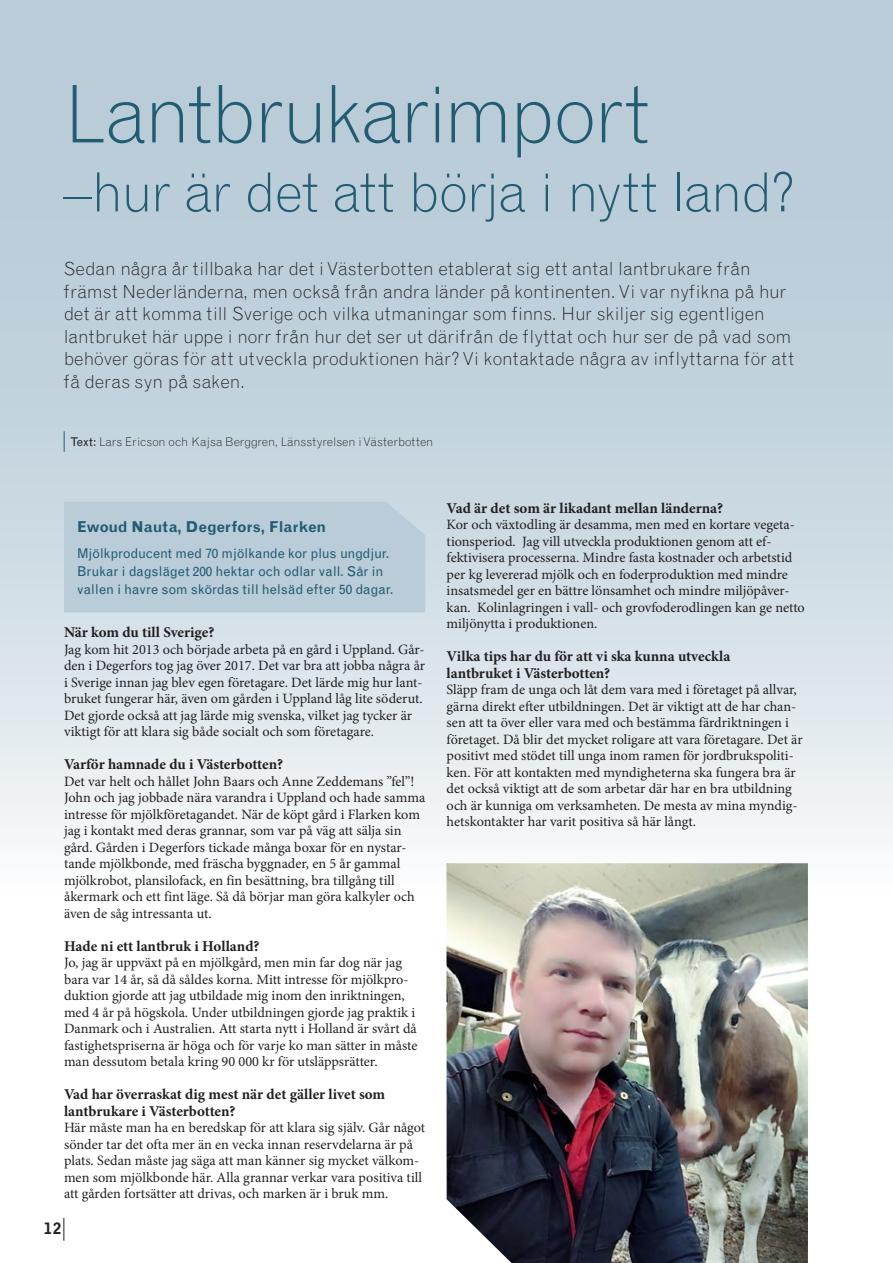
<style>
.page{position:relative;width:893px;height:1263px;background:#fff}
.page>*{position:absolute;margin:0;border:0;box-sizing:border-box;transform-origin:0 0}
.Tema_huvudrubrik{font:300 79.5px "Grotesque MT Std";letter-spacing:-.035em;color:#225c73}
.Tema_huvudrubrik-2{font:300 54px "Grotesque MT Std";letter-spacing:-.03em;color:#225c73}
.Ingress{font:300 18px/22.5px "Grotesque MT Std";color:#231f20}
.t1{font:900 15.3px "Grotesque MT Std";color:#231f20}
.Mellanrubrik{font:700 15px/16.5px "Minion Pro";letter-spacing:-.005em;color:#231f20}
.Text___bild_inlednin{font:700 15px "Grotesque MT Std";color:#225c73}
.Brödtext{font:14.25px/16.5px "Minion Pro";color:#231f20}
.Text___bild_inlednin-2{font:13.5px/18px "Grotesque MT Std";color:#225c73}
.Bildtext{font:300 12px "Grotesque MT Std";color:#231f20}
.s1{font-weight:400}
</style>
<div class="page">
<div style="left:0;top:0;width:893px;height:1263px;background:linear-gradient(to bottom,#acc3d1,#fff)"></div>
<div style="left:64px;top:502px;width:361px;height:110px;background:#b9ccd8"></div>
<svg style="left:64px;top:1218px;width:1px;height:23px"></svg>
<img style="left:446px;top:863px;width:362px;height:400px">
<svg style="left:64px;top:431px;width:1px;height:21px"></svg>
<p class="Tema_huvudrubrik" style="left:64px;top:66px;width:588px">Lantbrukarimport</p>
<p class="Tema_huvudrubrik-2" style="left:64px;top:160px;width:734px">–hur är det att börja i nytt land?</p>
<p class="Ingress" style="left:64px;top:258px;width:732px">Sedan några år tillbaka har det i Västerbotten etablerat sig ett antal lantbrukare från främst Nederländerna, men också från andra länder på kontinenten. Vi var nyfikna på hur det är att komma till Sverige och vilka utmaningar som finns. Hur skiljer sig egentligen lantbruket här uppe i norr från hur det ser ut därifrån de flyttat och hur ser de på vad som behöver göras för att utveckla produktionen här? Vi kontaktade några av inflyttarna för att få deras syn på saken.</p>
<p class="Bildtext" style="left:70px;top:434px;width:365px"><span class="s1">Text:</span> Lars Ericson och Kajsa Berggren, Länsstyrelsen i Västerbotten</p>
<p class="Text___bild_inlednin" style="left:77px;top:518px;width:251px">Ewoud Nauta, Degerfors, Flarken</p>
<p class="Text___bild_inlednin-2" style="left:77px;top:545px;width:318px">Mjölkproducent med 70 mjölkande kor plus ungdjur.<br>Brukar i dagsläget 200 hektar och odlar vall. Sår in vallen i havre som skördas till helsäd efter 50 dagar.</p>
<h1 class="Mellanrubrik" style="left:64px;top:624px;width:152px">När kom du till Sverige?</h1>
<p class="Brödtext" style="left:64px;top:641px;width:363px">Jag kom hit 2013 och började arbeta på en gård i Uppland. Går&shy;den i Degerfors tog jag över 2017. Det var bra att jobba några år i Sverige innan jag blev egen företagare. Det lärde mig hur lant&shy;bruket fungerar här, även om gården i Uppland låg lite söderut.<br>Det gjorde också att jag lärde mig svenska, vilket jag tycker är viktigt för att klara sig både socialt och som företagare.</p>
<h1 class="Mellanrubrik" style="left:64px;top:756px;width:221px">Varför hamnade du i Västerbotten?</h1>
<p class="Brödtext" style="left:64px;top:773px;width:363px">Det var helt och hållet John Baars och Anne Zeddemans ”fel”!<br>John och jag jobbade nära varandra i Uppland och hade samma intresse för mjölkföretagandet. När de köpt gård i Flarken kom jag i kontakt med deras grannar, som var på väg att sälja sin gård. Gården i Degerfors tickade många boxar för en nystar&shy;tande mjölkbonde, med fräscha byggnader, en 5 år gammal mjölkrobot, plansilofack, en fin besättning, bra tillgång till åkermark och ett fint läge. Så då börjar man göra kalkyler och även de såg intressanta ut.</p>
<h1 class="Mellanrubrik" style="left:64px;top:937px;width:197px">Hade ni ett lantbruk i Holland?</h1>
<p class="Brödtext" style="left:64px;top:954px;width:355px">Jo, jag är uppväxt på en mjölkgård, men min far dog när jag bara var 14 år, så då såldes korna. Mitt intresse för mjölkpro&shy;duktion gjorde att jag utbildade mig inom den inriktningen, med 4 år på högskola. Under utbildningen gjorde jag praktik i Danmark och i Australien. Att starta nytt i Holland är svårt då fastighetspriserna är höga och för varje ko man sätter in måste man dessutom betala kring 90 000 kr för utsläppsrätter.</p>
<h1 class="Mellanrubrik" style="left:64px;top:1086px;width:323px">Vad har överraskat dig mest när det gäller livet som lantbrukare i Västerbotten?</h1>
<p class="Brödtext" style="left:64px;top:1119px;width:363px">Här måste man ha en beredskap för att klara sig själv. Går något sönder tar det ofta mer än en vecka innan reservdelarna är på plats. Sedan måste jag säga att man känner sig mycket välkom&shy;men som mjölkbonde här. Alla grannar verkar vara positiva till att gården fortsätter att drivas, och marken är i bruk mm.</p>
<p class="t1" style="left:43px;top:1219px;width:20px">12</p>
<h1 class="Mellanrubrik" style="left:447px;top:499px;width:278px">Vad är det som är likadant mellan länderna?</h1>
<p class="Brödtext" style="left:447px;top:516px;width:360px">Kor och växtodling är desamma, men med en kortare vegeta&shy;tionsperiod. Jag vill utveckla produktionen genom att ef&shy;fektivisera processerna. Mindre fasta kostnader och arbetstid per kg levererad mjölk och en foderproduktion med mindre insatsmedel ger en bättre lönsamhet och mindre miljöpåver&shy;kan. Kolinlagringen i vall- och grovfoderodlingen kan ge netto miljönytta i produktionen.</p>
<h1 class="Mellanrubrik" style="left:447px;top:648px;width:285px">Vilka tips har du för att vi ska kunna utveckla lantbruket i Västerbotten?</h1>
<p class="Brödtext" style="left:447px;top:681px;width:358px">Släpp fram de unga och låt dem vara med i företaget på allvar, gärna direkt efter utbildningen. Det är viktigt att de har chan&shy;sen att ta över eller vara med och bestämma färdriktningen i företaget. Då blir det mycket roligare att vara företagare. Det är positivt med stödet till unga inom ramen för jordbrukspoliti&shy;ken. För att kontakten med myndigheterna ska fungera bra är det också viktigt att de som arbetar där har en bra utbildning och är kunniga om verksamheten. De mesta av mina myndig&shy;hetskontakter har varit positiva så här långt.</p>
</div>
